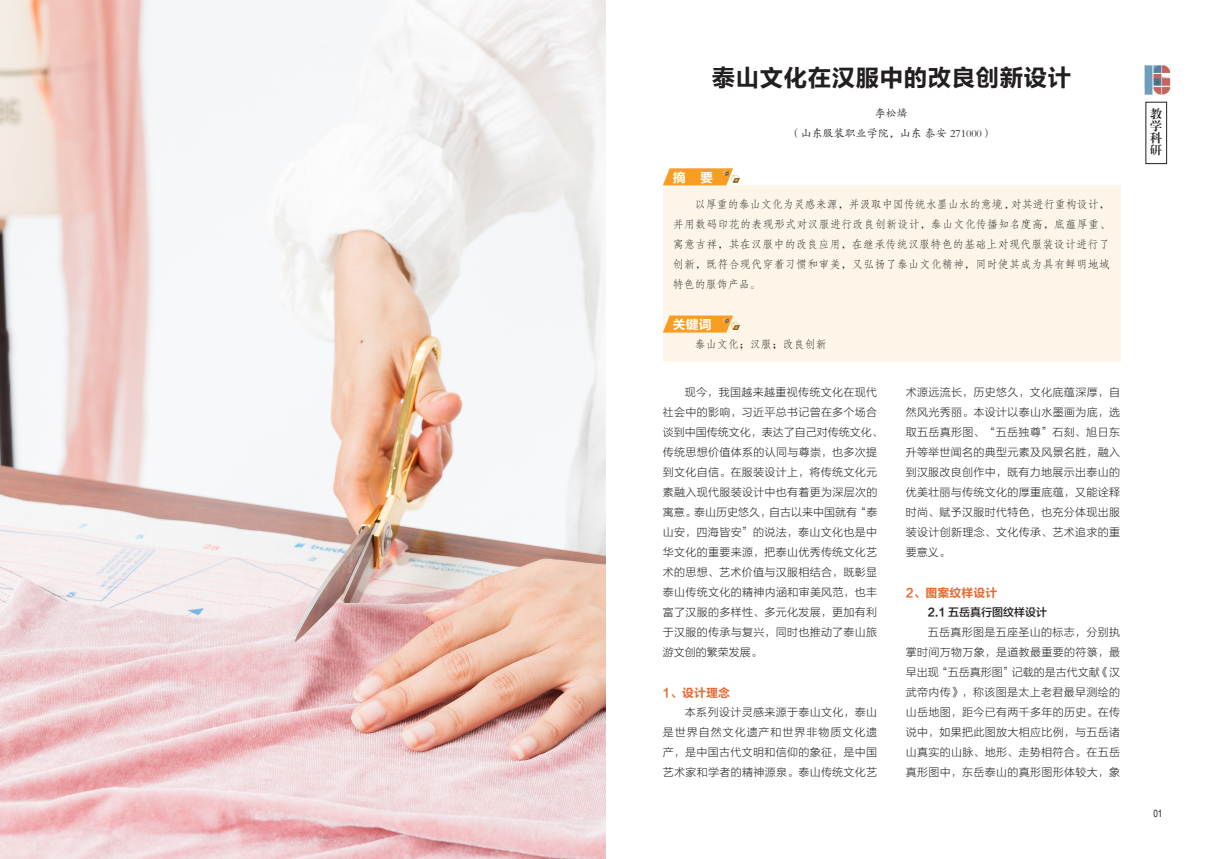
<style>
.page{position:relative;width:1208px;height:859px;background:#fff}
.page>*{position:absolute;margin:0;border:0;box-sizing:border-box;transform-origin:0 0}
.t1{font:24px "FZLTCHK GBK1 0";color:#231f20}
.t2{font:13px "FZLTCHK GBK1 0";color:#fff}
.t3{font:12px "FZLTCHK GBK1 0";color:#e46c34}
.t4{font:12px/12px "FZXBSK GBK1 0";color:#231f20;text-align:justify}
.t5{font:11px/20px "FZLTKHK GBK1 0";letter-spacing:.03em;color:#231f20;text-align:justify}
.t6{font:11px/20px "FZFSJW GB1 0";letter-spacing:.02em;color:#231f20;text-align:justify}
.t7{font:11px/20px "FZKTK GBK1 0";color:#231f20;text-align:center}
.t8{font:11px "FZFSJW GB1 0";color:#231f20}
.t9{font:11px "FZLTZHK GBK1 0";color:#231f20}
.t10{font:10px "Arial Narrow";color:#231f20}
</style>
<div class="page">
<img style="left:1144px;top:65px;width:26px;height:30px">
<div style="left:663px;top:185px;width:457px;height:176px;background:#fdf5e7"></div>
<svg style="left:663px;top:168px;width:76px;height:17px"></svg>
<svg style="left:663px;top:316px;width:76px;height:17px"></svg>
<img style="left:0;top:0;width:605px;height:859px">
<h1 class="t1" style="left:711px;top:64px;width:362px">泰山文化在汉服中的改良创新设计</h1>
<p class="t7" style="left:790px;top:104px;width:205px">李松燐<br>（山东服装职业学院，山东 泰安 271000）</p>
<p class="t2" style="left:673px;top:170px;width:42px">摘 要</p>
<p class="t6" style="left:673px;top:195px;width:439px;text-indent:22px">以厚重的泰山文化为灵感来源，并汲取中国传统水墨山水的意境 , 对其进行重构设计，并用数码印花的表现形式对汉服进行改良创新设计，泰山文化传播知名度高，底蕴厚重、寓意吉祥，其在汉服中的改良应用，在继承传统汉服特色的基础上对现代服装设计进行了创新，既符合现代穿着习惯和审美，又弘扬了泰山文化精神，同时使其成为具有鲜明地域特色的服饰产品。</p>
<p class="t2" style="left:673px;top:317px;width:40px">关键词</p>
<p class="t8" style="left:695px;top:339px;width:133px">泰山文化；汉服；改良创新</p>
<p class="t5" style="left:663px;top:383px;width:221px;text-align:left;text-indent:22px">现今，我国越来越重视传统文化在现代社会中的影响，习近平总书记曾在多个场合谈到中国传统文化，表达了自己对传统文化、传统思想价值体系的认同与尊崇，也多次提到文化自信。在服装设计上，将传统文化元素融入现代服装设计中也有着更为深层次的寓意。泰山历史悠久，自古以来中国就有“泰山安，四海皆安”的说法，泰山文化也是中华文化的重要来源，把泰山优秀传统文化艺术的思想、艺术价值与汉服相结合，既彰显泰山传统文化的精神内涵和审美风范，也丰富了汉服的多样性、多元化发展，更加有利于汉服的传承与复兴，同时也推动了泰山旅游文创的繁荣发展。</p>
<p class="t3" style="left:663px;top:687px;width:69px">1、设计理念</p>
<p class="t5" style="left:663px;top:703px;width:216px;text-indent:22px">本系列设计灵感来源于泰山文化，泰山是世界自然文化遗产和世界非物质文化遗产，是中国古代文明和信仰的象征，是中国艺术家和学者的精神源泉。泰山传统文化艺</p>
<p class="t5" style="left:905px;top:383px;width:216px">术源远流长，历史悠久，文化底蕴深厚，自然风光秀丽。本设计以泰山水墨画为底，选取五岳真形图、“五岳独尊”石刻、旭日东升等举世闻名的典型元素及风景名胜，融入到汉服改良创作中，既有力地展示出泰山的优美壮丽与传统文化的厚重底蕴，又能诠释时尚、赋予汉服时代特色，也充分体现出服装设计创新理念、文化传承、艺术追求的重要意义。</p>
<p class="t3" style="left:905px;top:587px;width:93px">2、图案纹样设计</p>
<p class="t9" style="left:927px;top:607px;width:121px">2.1 五岳真行图纹样设计</p>
<p class="t5" style="left:905px;top:623px;width:216px;text-indent:22px">五岳真形图是五座圣山的标志，分别执掌时间万物万象，是道教最重要的符箓，最早出现“五岳真形图”记载的是古代文献《汉武帝内传》，称该图是太上老君最早测绘的山岳地图，距今已有两千多年的历史。在传说中，如果把此图放大相应比例，与五岳诸山真实的山脉、地形、走势相符合。在五岳真形图中，东岳泰山的真形图形体较大，象</p>
<p class="t4" style="left:1150px;top:108px;width:13px">教学科研</p>
<p class="t10" style="left:1153px;top:806px;width:11px">01</p>
</div>
